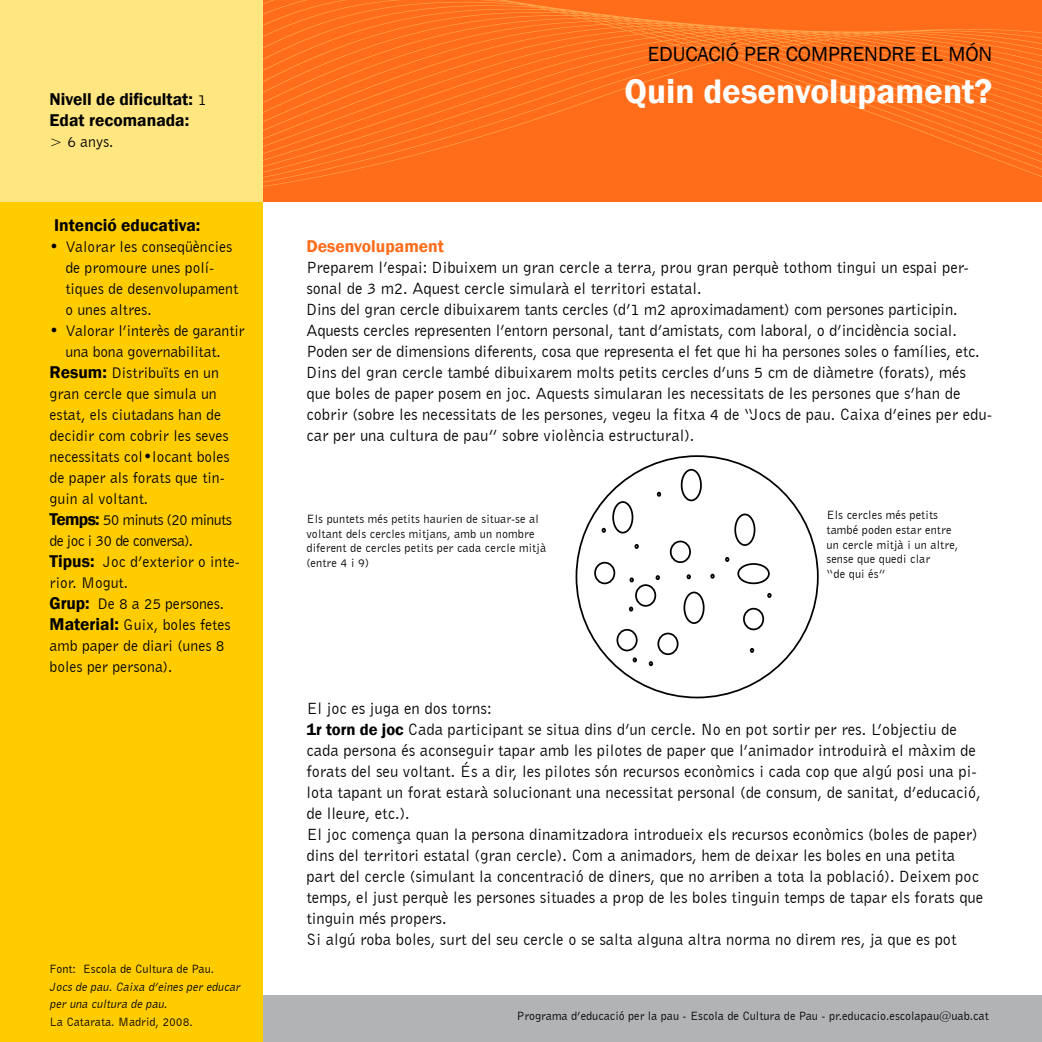
<style>
.page{position:relative;width:1042px;height:1042px;background:#fff}
.page>*{position:absolute;margin:0;border:0;box-sizing:border-box;transform-origin:0 0}
.t1{font:600 35px "Franklin Gothic";color:#fff}
.t2{font:21px "Franklin Gothic";color:#000}
.t3{font:600 17.5px/21px "Franklin Gothic";color:#000}
.t4{font:600 17.5px "Franklin Gothic";color:#ff6c1a}
.t5{font:16.62px/21px "Bell Gothic BT";color:#000}
.t6{font:15.75px/21px "Bell Gothic BT";color:#000}
.t7{font:15.75px "Bell Gothic BT";letter-spacing:-.04em;color:#000}
.t8{font:12.25px/14.7px "Bell Gothic BT";letter-spacing:.01em;color:#000}
.t9{font:italic 12.25px/17.5px "Bell Gothic BT";color:#000}
.s1{font-family:"Bell Gothic BT";font-weight:400;font-size:15.75px}
.s2{font-family:"Franklin Gothic";font-weight:600;font-size:17.5px}
.s3{font-family:"Franklin Gothic";font-weight:600}
</style>
<div class="page">
<div style="left:163px;top:995px;width:879px;height:47px;background:#b1b3b4"></div>
<svg style="left:262px;top:0;width:780px;height:234px;background:#ff853d"></svg>
<div style="left:0;top:197px;width:262px;height:845px;background:#fc0"></div>
<div style="left:0;top:0;width:262px;height:202px;background:#ffe681"></div>
<div style="left:681px;top:469px;width:21px;height:32px;border:2px solid #000;border-radius:50%"></div>
<div style="left:734px;top:513px;width:21px;height:33px;border:2px solid #000;border-radius:50%"></div>
<div style="left:683px;top:591px;width:21px;height:33px;border:2px solid #000;border-radius:50%"></div>
<div style="left:737px;top:563px;width:33px;height:21px;border:2px solid #000;border-radius:50%"></div>
<div style="left:612px;top:501px;width:21px;height:32px;border:2px solid #000;border-radius:50%"></div>
<div style="left:594px;top:562px;width:21px;height:22px;border:2px solid #000;border-radius:50%"></div>
<div style="left:635px;top:584px;width:21px;height:23px;border:2px solid #000;border-radius:50%"></div>
<div style="left:670px;top:540px;width:21px;height:23px;border:2px solid #000;border-radius:50%"></div>
<div style="left:743px;top:608px;width:21px;height:22px;border:2px solid #000;border-radius:50%"></div>
<div style="left:657px;top:632px;width:21px;height:23px;border:2px solid #000;border-radius:50%"></div>
<div style="left:616px;top:629px;width:21px;height:22px;border:2px solid #000;border-radius:50%"></div>
<svg style="left:657px;top:492px;width:4px;height:5px"></svg>
<svg style="left:601px;top:528px;width:5px;height:5px"></svg>
<svg style="left:634px;top:544px;width:5px;height:5px"></svg>
<svg style="left:629px;top:577px;width:5px;height:5px"></svg>
<svg style="left:629px;top:606px;width:4px;height:5px"></svg>
<svg style="left:655px;top:575px;width:5px;height:5px"></svg>
<svg style="left:710px;top:574px;width:5px;height:5px"></svg>
<svg style="left:632px;top:657px;width:5px;height:5px"></svg>
<svg style="left:649px;top:661px;width:4px;height:5px"></svg>
<svg style="left:750px;top:648px;width:4px;height:5px"></svg>
<svg style="left:767px;top:593px;width:4px;height:5px"></svg>
<svg style="left:725px;top:557px;width:4px;height:5px"></svg>
<svg style="left:686px;top:574px;width:5px;height:5px"></svg>
<p class="t3" style="left:50px;top:89px;width:158px">Nivell de dificultat: <span class="s1">1<br></span>Edat recomanada:</p>
<p class="t6" style="left:50px;top:131px;width:65px">&gt; 6 anys.</p>
<p class="t3" style="left:54px;top:215px;width:148px">Intenció educativa:</p>
<p class="t6" style="left:65px;top:236px;width:174px;text-indent:-16px">• Valorar les conseqüències de promoure unes polí&shy;tiques de desenvolupament o unes altres.</p>
<p class="t6" style="left:50px;top:320px;width:197px">• Valorar l’interès de garantir</p>
<p class="t6" style="left:65px;top:341px;width:157px">una bona governabilitat.</p>
<p class="t6" style="left:50px;top:362px;width:171px"><span class="s2">Resum:</span> Distribuïts en un</p>
<p class="t6" style="left:50px;top:383px;width:169px">gran cercle que simula un</p>
<p class="t6" style="left:50px;top:404px;width:173px">estat, els ciutadans han de</p>
<p class="t6" style="left:50px;top:425px;width:180px">decidir com cobrir les seves</p>
<p class="t6" style="left:50px;top:446px;width:182px">necessitats col•locant boles</p>
<p class="t6" style="left:50px;top:467px;width:177px">de paper als forats que tin-</p>
<p class="t6" style="left:50px;top:488px;width:100px">guin al voltant.</p>
<p class="t7" style="left:50px;top:510px;width:184px"><span class="s2">Temps:</span> 50 minuts (20 minuts</p>
<p class="t7" style="left:50px;top:531px;width:145px">de joc i 30 de conversa).</p>
<p class="t6" style="left:50px;top:551px;width:192px"><span class="s2">Tipus:</span> Joc d’exterior o inte-</p>
<p class="t6" style="left:50px;top:572px;width:80px">rior. Mogut.</p>
<p class="t6" style="left:50px;top:593px;width:176px"><span class="s2">Grup:</span> De 8 a 25 persones.</p>
<p class="t6" style="left:50px;top:614px;width:182px"><span class="s2">Material:</span> Guix, boles fetes</p>
<p class="t6" style="left:50px;top:635px;width:177px">amb paper de diari (unes 8</p>
<p class="t6" style="left:50px;top:656px;width:124px">boles per persona).</p>
<p class="t8" style="left:50px;top:961px;width:166px">Font: Escola de Cultura de Pau.</p>
<p class="t9" style="left:50px;top:977px;width:194px">Jocs de pau. Caixa d’eines per educar per una cultura de pau.</p>
<p class="t8" style="left:50px;top:1014px;width:145px">La Catarata. Madrid, 2008.</p>
<p class="t2" style="left:648px;top:41px;width:346px">EDUCACIÓ PER COMPRENDRE EL MÓN</p>
<h1 class="t1" style="left:624px;top:70px;width:369px">Quin desenvolupament?</h1>
<p class="t4" style="left:306px;top:235px;width:139px">Desenvolupament</p>
<p class="t5" style="left:306px;top:257px;width:687px">Preparem l’espai: Dibuixem un gran cercle a terra, prou gran perquè tothom tingui un espai per&shy;sonal de 3 m2. Aquest cercle simularà el territori estatal.<br>Dins del gran cercle dibuixarem tants cercles (d’1 m2 aproximadament) com persones participin.<br>Aquests cercles representen l’entorn personal, tant d’amistats, com laboral, o d’incidència social.<br>Poden ser de dimensions diferents, cosa que representa el fet que hi ha persones soles o famílies, etc.<br>Dins del gran cercle també dibuixarem molts petits cercles d’uns 5 cm de diàmetre (forats), més que boles de paper posem en joc. Aquests simularan les necessitats de les persones que s’han de cobrir (sobre les necessitats de les persones, vegeu la fitxa 4 de “Jocs de pau. Caixa d’eines per edu&shy;car per una cultura de pau” sobre violència estructural).</p>
<p class="t8" style="left:306px;top:511px;width:241px">Els puntets més petits haurien de situar-se al voltant dels cercles mitjans, amb un nombre diferent de cercles petits per cada cercle mitjà (entre 4 i 9)</p>
<p class="t8" style="left:826px;top:507px;width:133px">Els cercles més petits també poden estar entre un cercle mitjà i un altre, sense que quedi clar<br>“de qui és”</p>
<p class="t5" style="left:306px;top:698px;width:678px">El joc es juga en dos torns:<br><span class="s3">1r torn de joc</span> Cada participant se situa dins d’un cercle. No en pot sortir per res. L’objectiu de cada persona és aconseguir tapar amb les pilotes de paper que l’animador introduirà el màxim de forats del seu voltant. És a dir, les pilotes són recursos econòmics i cada cop que algú posi una pi&shy;lota tapant un forat estarà solucionant una necessitat personal (de consum, de sanitat, d’educació, de lleure, etc.).<br>El joc comença quan la persona dinamitzadora introdueix els recursos econòmics (boles de paper) dins del territori estatal (gran cercle). Com a animadors, hem de deixar les boles en una petita part del cercle (simulant la concentració de diners, que no arriben a tota la població). Deixem poc temps, el just perquè les persones situades a prop de les boles tinguin temps de tapar els forats que tinguin més propers.<br>Si algú roba boles, surt del seu cercle o se salta alguna altra norma no direm res, ja que es pot</p>
<p class="t8" style="left:517px;top:1008px;width:473px">Programa d’educació per la pau - Escola de Cultura de Pau - pr.educacio.escolapau@uab.cat</p>
</div>
